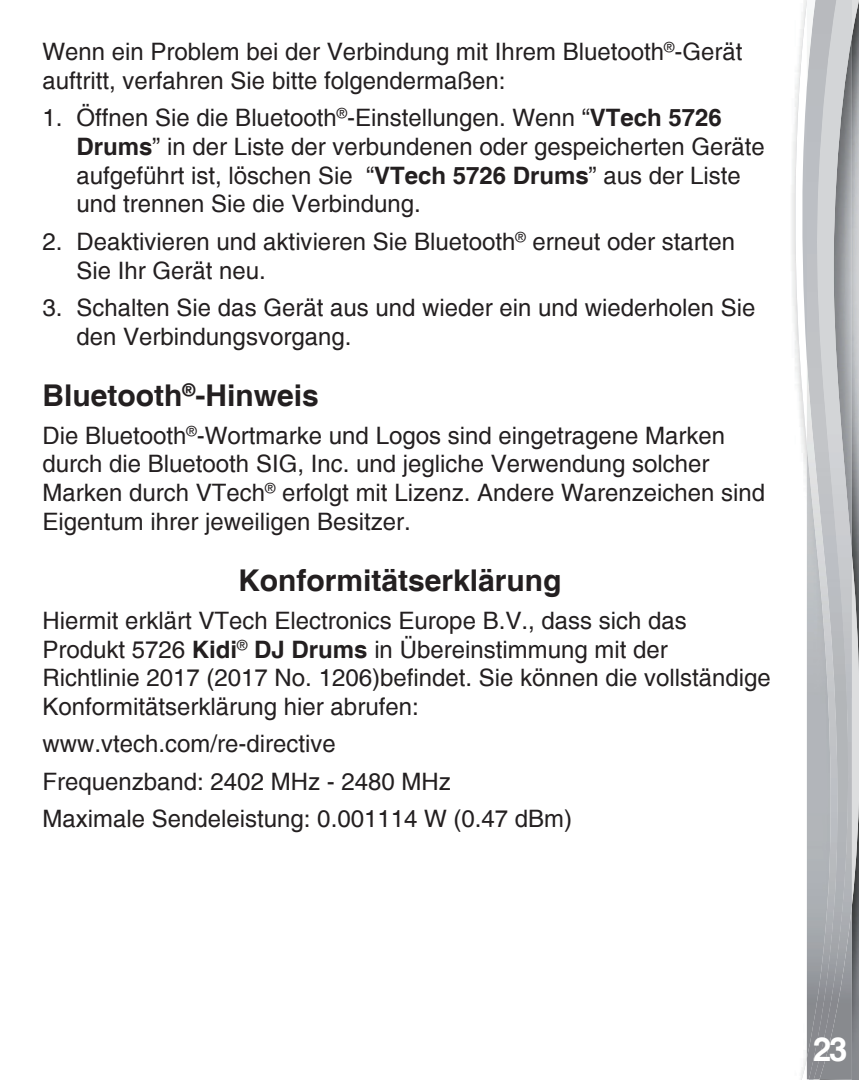
<style>
.page{position:relative;width:859px;height:1080px;background:#fff}
.page>*{position:absolute;margin:0;border:0;box-sizing:border-box;transform-origin:0 0}
.t1{font:700 33px "Helvetica";color:#fff}
.t2{font:700 30px "Helvetica";color:#231f20}
.t3{font:24px/28.8px "Helvetica";color:#231f20}
.s1{font-weight:700}
</style>
<div class="page">
<svg style="left:795px;top:0;width:12px;height:1080px"></svg>
<svg style="left:807px;top:0;width:52px;height:1080px;background:#a1a3a6"></svg>
<img style="left:850px;top:0;width:2px;height:1079px">
<img style="left:840px;top:0;width:10px;height:1079px">
<img style="left:807px;top:0;width:33px;height:1079px">
<p class="t3" style="left:43px;top:37px;width:701px">Wenn ein Problem bei der Verbindung mit Ihrem Bluetooth<sup>®</sup>-Gerät auftritt, verfahren Sie bitte folgendermaßen:</p>
<p class="t3" style="left:77px;top:103px;width:690px;text-indent:-34px">1. Öffnen Sie die Bluetooth<sup>®</sup>-Einstellungen. Wenn “<span class="s1">VTech 5726<br>Drums</span>” in der Liste der verbundenen oder gespeicherten Geräte aufgeführt ist, löschen Sie “<span class="s1">VTech 5726 Drums</span>” aus der Liste und trennen Sie die Verbindung.</p>
<p class="t3" style="left:77px;top:227px;width:660px;text-indent:-34px">2. Deaktivieren und aktivieren Sie Bluetooth<sup>®</sup> erneut oder starten<br>Sie Ihr Gerät neu.</p>
<p class="t3" style="left:77px;top:293px;width:681px;text-indent:-34px">3. Schalten Sie das Gerät aus und wieder ein und wiederholen Sie den Verbindungsvorgang.</p>
<p class="t2" style="left:43px;top:377px;width:278px">Bluetooth<sup>®</sup>-Hinweis</p>
<p class="t3" style="left:43px;top:421px;width:724px">Die Bluetooth<sup>®</sup>-Wortmarke und Logos sind eingetragene Marken durch die Bluetooth SIG, Inc. und jegliche Verwendung solcher Marken durch VTech<sup>®</sup> erfolgt mit Lizenz. Andere Warenzeichen sind Eigentum ihrer jeweiligen Besitzer.</p>
<p class="t2" style="left:238px;top:563px;width:325px">Konformitätserklärung</p>
<p class="t3" style="left:43px;top:606px;width:730px">Hiermit erklärt VTech Electronics Europe B.V., dass sich das Produkt 5726 <span class="s1">Kidi</span><sup>®</sup> <span class="s1">DJ Drums</span> in Übereinstimmung mit der Richtlinie 2017 (2017 No. 1206)befindet. Sie können die vollständige Konformitätserklärung hier abrufen:</p>
<p class="t3" style="left:43px;top:726px;width:531px;line-height:37.2px">www.vtech.com/re-directive<br>Frequenzband: 2402 MHz - 2480 MHz<br>Maximale Sendeleistung: 0.001114 W (0.47 dBm)</p>
<h1 class="t1" style="left:813px;top:1029px;width:36px">23</h1>
</div>
